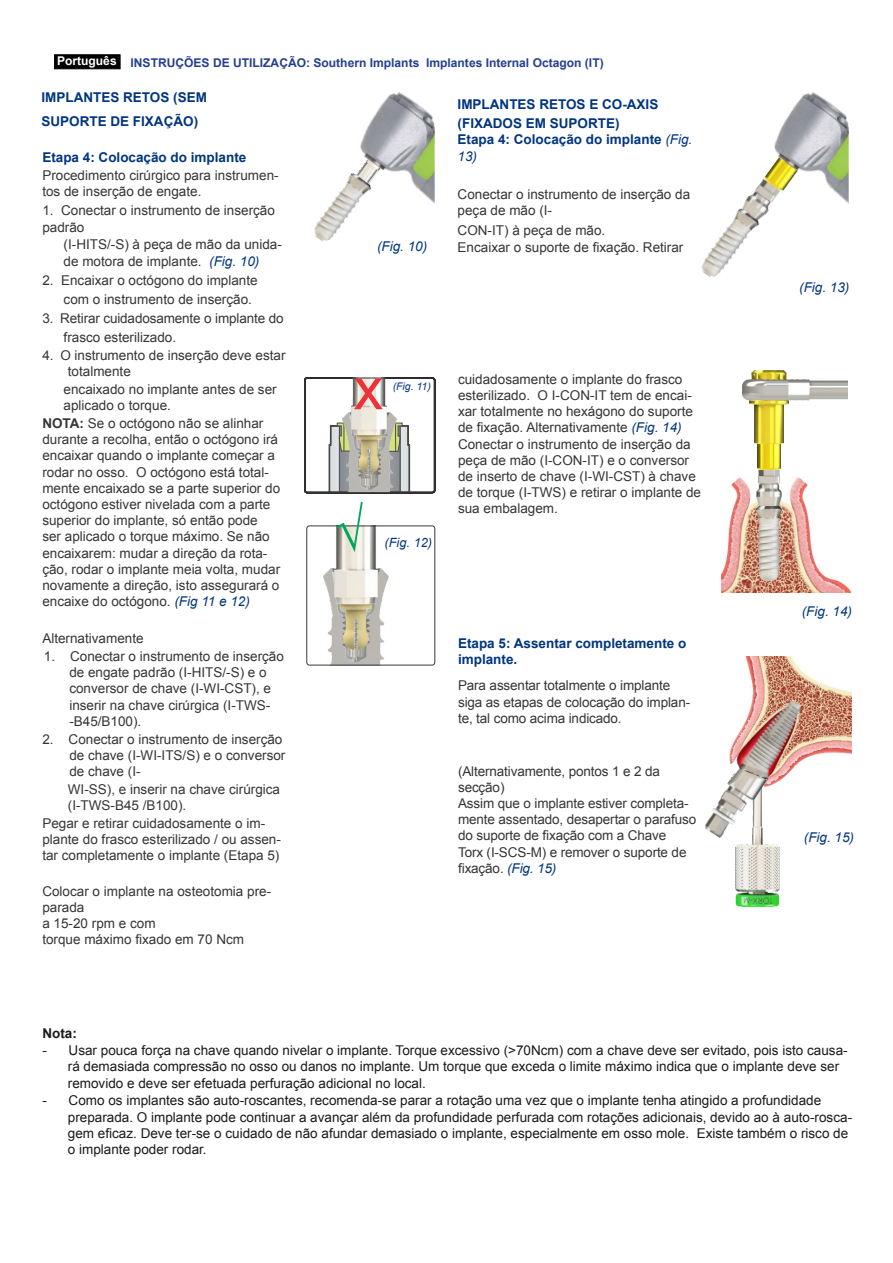
<style>
.page{position:relative;width:893px;height:1263px;background:#fff}
.page>*{position:absolute;margin:0;border:0;box-sizing:border-box;transform-origin:0 0}
.Paragraph_Style1{font:59.1px "Arial";color:#ed3237}
.Paragraph_Style1-2{font:700 52.8px "Arial";color:#00a859}
.Paragraph_Style1-3{font:13.5px/16.2px "Arial";color:#373435}
.t1{font:13.5px/16.2px "Arial";color:#1a1a1a}
.Paragraph_Style15{font:13.5px/16.2px "Arial";color:#373435}
.Paragraph_Style1-4{font:700 13.5px/16.2px "Arial";color:#00357f}
.Paragraph_Style14{font:13.5px/16.2px "Arial";color:#373435}
.Paragraph_Style2{font:13.5px "Arial";color:#373435}
.Alpha-Numeric_List_S{font:13.5px/16.2px "Arial";color:#373435}
.Paragraph_Style1-5{font:italic 13.5px "Arial";color:#00357f}
.Paragraph_Style1-6{font:700 13.5px "Arial";color:#1a1a1a}
.Paragraph_Style1-7{font:italic 12.75px "Arial";color:#00357f}
.Paragraph_Style4{font:700 12px "Arial";color:#243f8e}
.Paragraph_Style1-8{font:700 12px "Arial";color:#fff}
.Paragraph_Style1-9{font:italic 10.5px "Arial";color:#00357f}
.s1{font-style:italic;color:#00357f}
.s2{font-weight:700}
.s3{font-weight:400;font-style:italic}
</style>
<div class="page">
<svg style="left:304px;top:377px;width:132px;height:117px"></svg>
<svg style="left:306px;top:526px;width:129px;height:139px"></svg>
<img style="left:729px;top:656px;width:122px;height:108px">
<img style="left:736px;top:842px;width:43px;height:64px">
<img style="left:737px;top:695px;width:75px;height:92px">
<img style="left:705px;top:768px;width:62px;height:74px">
<img style="left:358px;top:92px;width:77px;height:112px">
<img style="left:742px;top:179px;width:30px;height:40px">
<img style="left:702px;top:208px;width:58px;height:69px">
<img style="left:763px;top:167px;width:9px;height:26px">
<img style="left:772px;top:92px;width:77px;height:112px">
<img style="left:721px;top:477px;width:129px;height:116px">
<img style="left:756px;top:447px;width:25px;height:59px">
<img style="left:756px;top:506px;width:25px;height:74px">
<img style="left:757px;top:444px;width:23px;height:25px">
<img style="left:754px;top:408px;width:30px;height:36px">
<img style="left:314px;top:172px;width:58px;height:70px">
<img style="left:743px;top:370px;width:104px;height:38px">
<div style="left:55px;top:55px;width:65px;height:14px;background:#000;border:1px solid #000"></div>
<p class="Paragraph_Style1-8" style="left:57px;top:53px;width:61px">Português</p>
<p class="Paragraph_Style4" style="left:131px;top:55px;width:475px">INSTRUÇÕES DE UTILIZAÇÃO: Southern Implants Implantes Internal Octagon (IT)</p>
<p class="Paragraph_Style1-4" style="left:41px;top:90px;width:167px">IMPLANTES RETOS (SEM</p>
<p class="Paragraph_Style1-4" style="left:41px;top:114px;width:158px">SUPORTE DE FIXAÇÃO)</p>
<p class="Paragraph_Style1-4" style="left:42px;top:150px;width:206px">Etapa 4: Colocação do implante</p>
<p class="Paragraph_Style1-3" style="left:42px;top:167px;width:238px">Procedimento cirúrgico para instrumen&shy;tos de inserção de engate.</p>
<p class="Paragraph_Style1-3" style="left:42px;top:203px;width:234px">1. Conectar o instrumento de inserção padrão</p>
<p class="Paragraph_Style14" style="left:64px;top:237px;width:220px">(I-HITS/-S) à peça de mão da unida&shy;de motora de implante. <span class="s1">(Fig. 10)</span></p>
<p class="Paragraph_Style1-3" style="left:42px;top:272px;width:217px">2. Encaixar o octógono do implante</p>
<p class="Paragraph_Style2" style="left:64px;top:290px;width:190px">com o instrumento de inserção.</p>
<p class="Paragraph_Style1-3" style="left:42px;top:310px;width:243px">3. Retirar cuidadosamente o implante do</p>
<p class="Paragraph_Style2" style="left:64px;top:329px;width:114px">frasco esterilizado.</p>
<p class="Paragraph_Style1-3" style="left:68px;top:347px;width:219px;text-indent:-26px">4. O instrumento de inserção deve estar totalmente</p>
<p class="Alpha-Numeric_List_S" style="left:64px;top:381px;width:215px">encaixado no implante antes de ser aplicado o torque.</p>
<p class="Paragraph_Style1-3" style="left:42px;top:415px;width:239px"><span class="s2">NOTA:</span> Se o octógono não se alinhar durante a recolha, então o octógono irá encaixar quando o implante começar a rodar no osso. O octógono está total&shy;mente encaixado se a parte superior do octógono estiver nivelada com a parte superior do implante, só então pode<br>ser aplicado o torque máximo. Se não encaixarem: mudar a direção da rota&shy;ção, rodar o implante meia volta, mudar novamente a direção, isto assegurará o encaixe do octógono. <span class="s1">(Fig 11 e 12)</span></p>
<p class="Paragraph_Style1-3" style="left:42px;top:631px;width:103px">Alternativamente</p>
<p class="Paragraph_Style15" style="left:69px;top:648px;width:216px;text-indent:-26px">1. Conectar o instrumento de inserção de engate padrão (I-HITS/-S) e o conversor de chave (I-WI-CST), e inserir na chave cirúrgica (I-TWS--B45/B100).</p>
<p class="Paragraph_Style15" style="left:69px;top:731px;width:218px;text-indent:-27px">2. Conectar o instrumento de inserção de chave (I-WI-ITS/S) e o conversor de chave (I-</p>
<p class="Paragraph_Style14" style="left:68px;top:781px;width:214px">WI-SS), e inserir na chave cirúrgica (I-TWS-B45 /B100).</p>
<p class="Paragraph_Style1-3" style="left:42px;top:815px;width:240px">Pegar e retirar cuidadosamente o im&shy;plante do frasco esterilizado / ou assen&shy;tar completamente o implante (Etapa 5)</p>
<p class="Paragraph_Style1-3" style="left:42px;top:883px;width:230px">Colocar o implante na osteotomia pre&shy;parada</p>
<p class="Paragraph_Style1-3" style="left:42px;top:915px;width:115px">a 15-20 rpm e com</p>
<p class="Paragraph_Style1-3" style="left:42px;top:931px;width:203px">torque máximo fixado em 70 Ncm</p>
<p class="Paragraph_Style1-5" style="left:377px;top:238px;width:52px">(Fig. 10)</p>
<p class="Paragraph_Style1-4" style="left:458px;top:97px;width:202px">IMPLANTES RETOS E CO-AXIS</p>
<p class="Paragraph_Style1-4" style="left:458px;top:116px;width:236px">(FIXADOS EM SUPORTE)<br>Etapa 4: Colocação do implante <span class="s3">(Fig.<br>13)</span></p>
<p class="Paragraph_Style1-3" style="left:458px;top:187px;width:234px">Conectar o instrumento de inserção da peça de mão (I-</p>
<p class="Paragraph_Style1-3" style="left:458px;top:222px;width:149px">CON-IT) à peça de mão.</p>
<p class="Paragraph_Style1-3" style="left:458px;top:240px;width:227px">Encaixar o suporte de fixação. Retirar</p>
<p class="Paragraph_Style1" style="left:354px;top:350px;width:31px">x</p>
<p class="Paragraph_Style1-9" style="left:393px;top:379px;width:40px">(Fig. 11)</p>
<p class="Paragraph_Style1-2" style="left:334px;top:497px;width:30px">√</p>
<p class="Paragraph_Style1-7" style="left:385px;top:534px;width:49px">(Fig. 12)</p>
<p class="Paragraph_Style1-3" style="left:458px;top:371px;width:236px">cuidadosamente o implante do frasco esterilizado. O I-CON-IT tem de encai&shy;xar totalmente no hexágono do suporte de fixação. Alternativamente <span class="s1">(Fig. 14)</span></p>
<p class="Paragraph_Style1-3" style="left:458px;top:436px;width:245px">Conectar o instrumento de inserção da peça de mão (I-CON-IT) e o conversor de inserto de chave (I-WI-CST) à chave de torque (I-TWS) e retirar o implante de sua embalagem.</p>
<p class="Paragraph_Style1-4" style="left:458px;top:635px;width:230px">Etapa 5: Assentar completamente o implante.</p>
<p class="Paragraph_Style1-3" style="left:458px;top:678px;width:234px">Para assentar totalmente o implante siga as etapas de colocação do implan&shy;te, tal como acima indicado.</p>
<p class="Paragraph_Style1-3" style="left:458px;top:763px;width:203px">(Alternativamente, pontos 1 e 2 da secção)</p>
<p class="Paragraph_Style1-3" style="left:458px;top:795px;width:240px">Assim que o implante estiver completa&shy;mente assentado, desapertar o parafuso do suporte de fixação com a Chave<br>Torx (I-SCS-M) e remover o suporte de fixação. <span class="s1">(Fig. 15)</span></p>
<p class="Paragraph_Style1-5" style="left:799px;top:278px;width:52px">(Fig. 13)</p>
<p class="Paragraph_Style1-5" style="left:802px;top:603px;width:52px">(Fig. 14)</p>
<p class="Paragraph_Style1-5" style="left:804px;top:829px;width:52px">(Fig. 15)</p>
<p class="Paragraph_Style1-6" style="left:42px;top:1024px;width:36px">Nota:</p>
<p class="t1" style="left:68px;top:1042px;width:781px;text-indent:-26px">- Usar pouca força na chave quando nivelar o implante. Torque excessivo (&gt;70Ncm) com a chave deve ser evitado, pois isto causa&shy;rá demasiada compressão no osso ou danos no implante. Um torque que exceda o limite máximo indica que o implante deve ser removido e deve ser efetuada perfuração adicional no local.</p>
<p class="t1" style="left:68px;top:1092px;width:786px;text-indent:-26px">- Como os implantes são auto-roscantes, recomenda-se parar a rotação uma vez que o implante tenha atingido a profundidade preparada. O implante pode continuar a avançar além da profundidade perfurada com rotações adicionais, devido ao à auto-rosca&shy;gem eficaz. Deve ter-se o cuidado de não afundar demasiado o implante, especialmente em osso mole. Existe também o risco de o implante poder rodar.</p>
</div>
